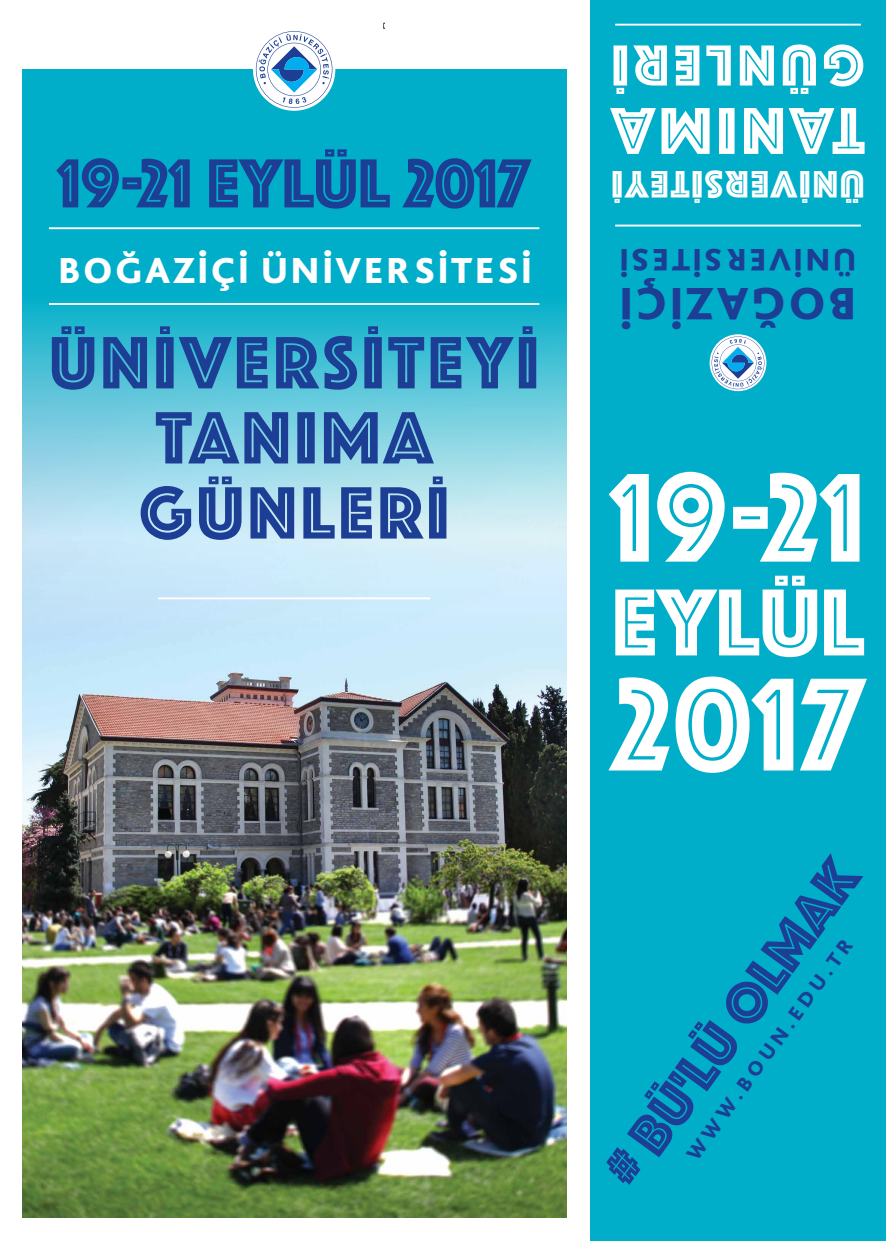
<style>
.page{position:relative;width:886px;height:1241px;background:#fff}
.page>*{position:absolute;margin:0;border:0;box-sizing:border-box;transform-origin:0 0}
.t1{font:137.5px "Phosphate Inline";color:#fff}
.t2{font:131.25px "Phosphate Inline";color:#fff}
.t3{font:98.75px "Phosphate Inline";color:#fff}
.t4{font:76.88px/75px "Phosphate Inline";letter-spacing:.05em;color:#1c3e94;text-align:center}
.t5{font:71.94px "Phosphate Inline";color:#1c3e94}
.t6{font:68.75px "Phosphate Inline";letter-spacing:.065em;color:#fff}
.t7{font:60px "Phosphate Inline";letter-spacing:.08em;color:#fff}
.t8{font:59.81px "Phosphate Inline";color:#1c3e94}
.t9{font:800 47.5px "Bliss Pro";letter-spacing:.06em;color:#1c3e94}
.t10{font:39.69px "Phosphate Inline";letter-spacing:.05em;color:#fff}
.t11{font:800 37.88px "Bliss Pro";letter-spacing:.065em;color:#fff}
.t12{font:800 32.5px "Bliss Pro";letter-spacing:.075em;color:#1c3e94}
.t13{font:800 21.12px "Bliss Pro";color:#1c3e94}
</style>
<div class="page">
<svg style="left:383px;top:23px;width:2px;height:6px"></svg>
<div style="left:590px;top:0;width:296px;height:415px;background:#00aec9"></div>
<div style="left:590px;top:415px;width:296px;height:414px;background:#00aec9"></div>
<div style="left:590px;top:829px;width:296px;height:411px;background:#00aec9"></div>
<img style="left:22px;top:570px;width:544px;height:647px">
<svg style="left:22px;top:70px;width:544px;height:500px;background:#45c2d7"></svg>
<svg style="left:253px;top:28px;width:82px;height:83px"></svg>
<svg style="left:256px;top:31px;width:76px;height:77px"></svg>
<hr style="left:49px;top:227px;width:490px;height:2px;background:#fff">
<hr style="left:49px;top:303px;width:490px;height:2px;background:#fff">
<hr style="left:158px;top:597px;width:272px;height:2px;background:#fff">
<svg style="left:709px;top:334px;width:57px;height:57px"></svg>
<svg style="left:712px;top:336px;width:52px;height:53px;background:#9fcbe4"></svg>
<hr style="left:615px;top:224px;width:246px;height:2px;background:#fff">
<hr style="left:615px;top:24px;width:246px;height:2px;background:#fff">
<p class="t5" style="left:58px;top:132px;width:474px">19-21 EYLÜL 2017</p>
<p class="t11" style="left:58px;top:247px;width:475px">BOĞAZİÇİ ÜNİVERSİTESİ</p>
<p class="t4" style="left:49px;top:321px;width:491px">ÜNİVERSİTEYİ<br>TANIMA<br>GÜNLERİ</p>
<p class="t7" style="left:864px;top:108px;width:255px;rotate:-180deg">GÜNLERİ</p>
<p class="t6" style="left:864px;top:180px;width:255px;rotate:-180deg">TANIMA</p>
<p class="t10" style="left:864px;top:212px;width:255px;rotate:-180deg">ÜNİVERSİTEYİ</p>
<p class="t12" style="left:856px;top:280px;width:239px;rotate:-180deg">ÜNİVERSİTESİ</p>
<p class="t9" style="left:856px;top:333px;width:239px;rotate:-180deg">BOĞAZİÇİ</p>
<h2 class="t2" style="left:612px;top:424px;width:254px">19-21</h2>
<p class="t3" style="left:612px;top:552px;width:254px">EYLÜL</p>
<h1 class="t1" style="left:612px;top:626px;width:254px">2017</h1>
<p class="t8" style="left:584px;top:1154px;width:390px;rotate:-54deg"># BÜ'LÜ OLMAK</p>
<p class="t13" style="left:680px;top:1149px;width:269px;rotate:-54deg">WWW.BOUN.EDU.TR</p>
</div>
